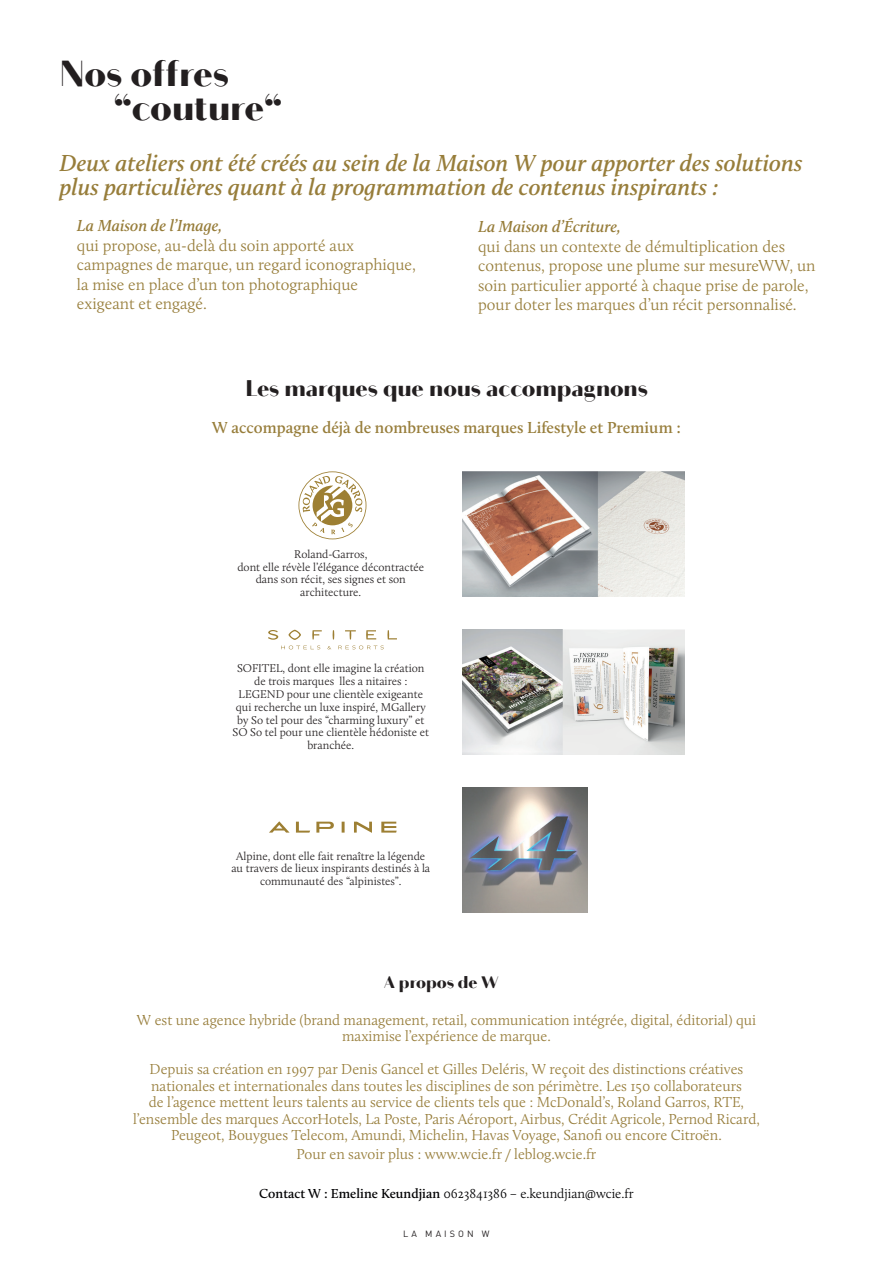
<style>
.page{position:relative;width:893px;height:1263px;background:#fff}
.page>*{position:absolute;margin:0;border:0;box-sizing:border-box;transform-origin:0 0}
.t1{font:900 36px/33.6px "Bodoni Sans";letter-spacing:-.005em;color:#231f20}
.t2{font:italic 600 24px/24px "Calluna";color:#977d3a}
.t3{font:900 22.5px "Bodoni Sans";color:#231f20}
.t4{font:300 16.5px/19.5px "Calluna";color:#977d3a}
.t5{font:600 16.5px "Calluna";color:#977d3a}
.t6{font:italic 600 16.5px "Calluna";color:#977d3a}
.t7{font:900 16.5px "Bodoni Sans";color:#231f20}
.t8{font:300 15px/16.5px "Calluna";color:#977d3a;text-align:center}
.t9{font:300 13.5px "Calluna";color:#000002}
.t10{font:300 11.7px/12.8px "Calluna";color:#231f20;text-align:center}
.t11{font:9px "DIN Pro";letter-spacing:.34em;color:#231f20}
.s1{font-weight:600}
</style>
<div class="page">
<svg style="left:298px;top:471px;width:68px;height:68px"></svg>
<svg style="left:387px;top:630px;width:10px;height:9px"></svg>
<svg style="left:366px;top:630px;width:10px;height:9px"></svg>
<svg style="left:345px;top:630px;width:11px;height:9px"></svg>
<svg style="left:268px;top:630px;width:54px;height:19px"></svg>
<svg style="left:338px;top:645px;width:46px;height:4px"></svg>
<svg style="left:269px;top:821px;width:128px;height:12px"></svg>
<img style="left:462px;top:630px;width:222px;height:125px">
<img style="left:462px;top:788px;width:125px;height:124px">
<img style="left:462px;top:471px;width:222px;height:125px">
<h1 class="t1" style="left:114px;top:59px;width:170px;text-indent:-54px">Nos offres “couture“</h1>
<h2 class="t2" style="left:60px;top:151px;width:744px">Deux ateliers ont été créés au sein de la Maison W pour apporter des solutions plus particulières quant à la programmation de contenus inspirants :</h2>
<p class="t6" style="left:77px;top:215px;width:147px">La Maison de l’Image,</p>
<p class="t4" style="left:77px;top:235px;width:340px">qui propose, au-delà du soin apporté aux campagnes de marque, un regard iconographique, la mise en place d’un ton photographique exigeant et engagé.</p>
<p class="t6" style="left:478px;top:217px;width:144px">La Maison d’Écriture,</p>
<p class="t4" style="left:478px;top:236px;width:339px">qui dans un contexte de démultiplication des contenus, propose une plume sur mesureWW, un soin particulier apporté à chaque prise de parole, pour doter les marques d’un récit personnalisé.</p>
<h3 class="t3" style="left:245px;top:375px;width:404px">Les marques que nous accompagnons</h3>
<p class="t5" style="left:212px;top:417px;width:470px">W accompagne déjà de nombreuses marques Lifestyle et Premium :</p>
<p class="t10" style="left:237px;top:547px;width:188px">Roland-Garros,<br>dont elle révèle l’élégance décontractée dans son récit, ses signes et son architecture.</p>
<p class="t10" style="left:232px;top:662px;width:198px">SOFITEL, dont elle imagine la création de trois marques lles a nitaires :<br>LEGEND pour une clientèle exigeante qui recherche un luxe inspiré, MGallery by So tel pour des “charming luxury” et SO So tel pour une clientèle hédoniste et branchée.</p>
<p class="t10" style="left:231px;top:849px;width:200px">Alpine, dont elle fait renaître la légende au travers de lieux inspirants destinés à la communauté des “alpinistes”.</p>
<p class="t7" style="left:384px;top:973px;width:116px">A propos de W</p>
<p class="t8" style="left:137px;top:1011px;width:621px">W est une agence hybride (brand management, retail, communication intégrée, digital, éditorial) qui maximise l’expérience de marque.</p>
<p class="t8" style="left:133px;top:1061px;width:628px">Depuis sa création en 1997 par Denis Gancel et Gilles Deléris, W reçoit des distinctions créatives nationales et internationales dans toutes les disciplines de son périmètre. Les 150 collaborateurs<br>de l’agence mettent leurs talents au service de clients tels que : McDonald’s, Roland Garros, RTE, l’ensemble des marques AccorHotels, La Poste, Paris Aéroport, Airbus, Crédit Agricole, Pernod Ricard, Peugeot, Bouygues Telecom, Amundi, Michelin, Havas Voyage, Sanofi ou encore Citroën.</p>
<p class="t8" style="left:297px;top:1146px;width:301px">Pour en savoir plus : www.wcie.fr / leblog.wcie.fr</p>
<p class="t9" style="left:259px;top:1185px;width:376px"><span class="s1">Contact W : Emeline Keundjian</span> 0623841386 – e.keundjian@wcie.fr</p>
<p class="t11" style="left:403px;top:1228px;width:88px">LA MAISON W</p>
</div>
